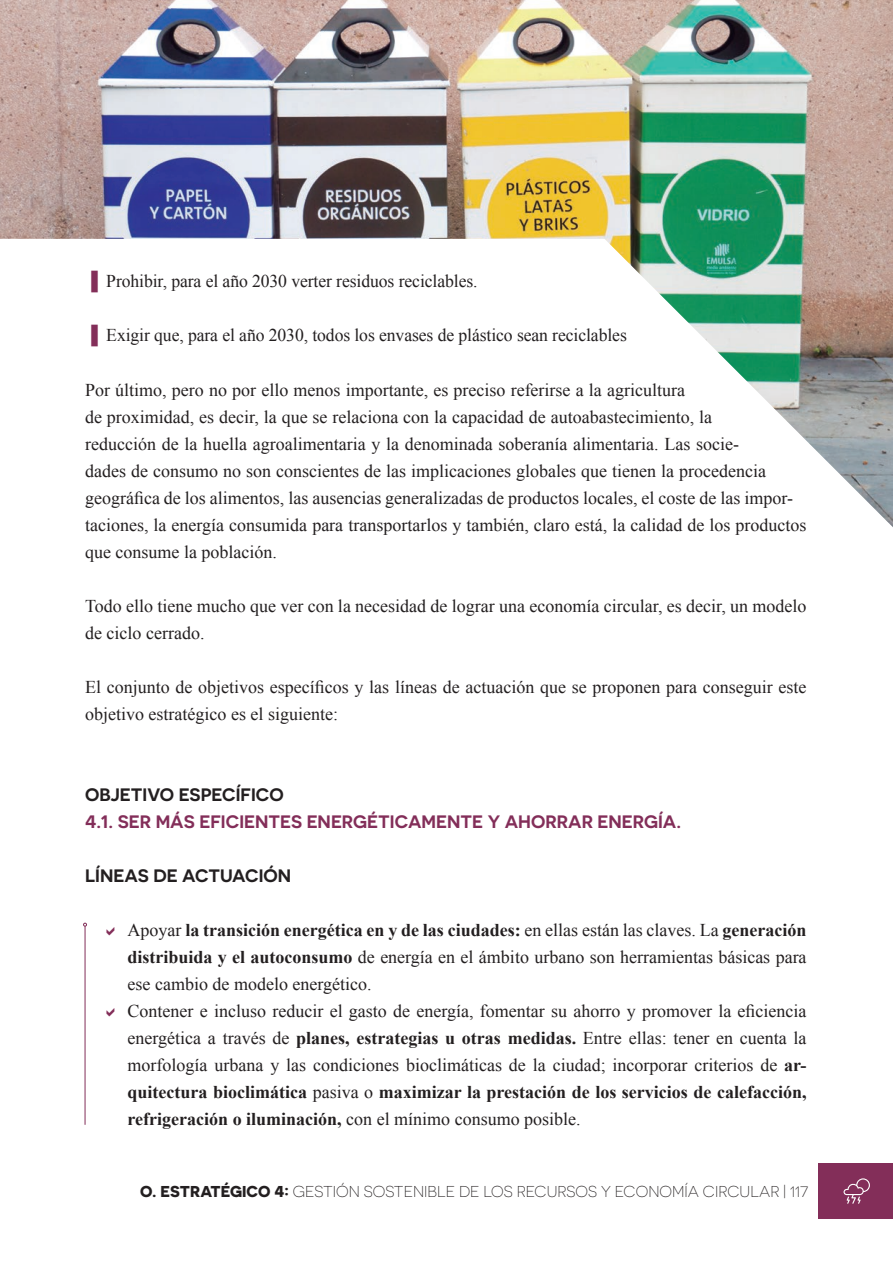
<style>
.page{position:relative;width:893px;height:1263px;background:#fff}
.page>*{position:absolute;margin:0;border:0;box-sizing:border-box;transform-origin:0 0}
.t1{font:18px/27px "Times New Roman";color:#231f20}
.t2{font:600 18px "Novecentosanswide";color:#832e59}
.t3{font:600 18px "Novecentosanswide";color:#231f20}
.t4{font:300 15.75px "Novecentosanswide";color:#231f20}
.s1{color:#832e59}
.s2{font-weight:700}
.s3{font-size:15px}
</style>
<div class="page">
<div style="left:818px;top:1163px;width:75px;height:55px;background:#832e59"></div>
<svg style="left:843px;top:1178px;width:27px;height:26px"></svg>
<img style="left:0;top:0;width:893px;height:527px">
<hr style="left:85px;top:926px;width:1px;height:199px;background:#832e59">
<svg style="left:83px;top:923px;width:4px;height:3px"></svg>
<p class="t1" style="left:85px;top:267px;width:394px"><span class="s1">▐</span> Prohibir, para el año 2030 verter residuos reciclables.</p>
<p class="t1" style="left:85px;top:321px;width:543px"><span class="s1">▐</span> Exigir que, para el año 2030, todos los envases de plástico sean reciclables</p>
<p class="t1" style="left:85px;top:376px;width:723px">Por último, pero no por ello menos importante, es preciso referirse a la agricultura<br>de proximidad, es decir, la que se relaciona con la capacidad de autoabastecimiento, la<br>reducción de la huella agroalimentaria y la denominada soberanía alimentaria. Las socie-<br>dades de consumo no son conscientes de las implicaciones globales que tienen la procedencia geográfica de los alimentos, las ausencias generalizadas de productos locales, el coste de las impor&shy;taciones, la energía consumida para transportarlos y también, claro está, la calidad de los productos que consume la población.</p>
<p class="t1" style="left:85px;top:592px;width:723px">Todo ello tiene mucho que ver con la necesidad de lograr una economía circular, es decir, un modelo de ciclo cerrado.</p>
<p class="t1" style="left:85px;top:673px;width:723px">El conjunto de objetivos específicos y las líneas de actuación que se proponen para conseguir este objetivo estratégico es el siguiente:</p>
<p class="t3" style="left:85px;top:784px;width:200px">OBJETIVO ESPECÍFICO</p>
<p class="t2" style="left:85px;top:811px;width:598px">4.1. SER MÁS EFICIENTES ENERGÉTICAMENTE Y AHORRAR ENERGÍA.</p>
<p class="t3" style="left:85px;top:865px;width:208px">LÍNEAS DE ACTUACIÓN</p>
<p class="t1" style="left:128px;top:916px;width:681px">Apoyar <span class="s2">la transición energética en y de las ciudades:</span> en ellas están las claves. La <span class="s2">generación distribuida y el autoconsumo</span> de energía en el ámbito urbano son herramientas básicas para ese cambio de modelo energético.<br>Contener e incluso reducir el gasto de energía, fomentar su ahorro y promover la eficiencia energética a través de <span class="s2">planes, estrategias u otras medidas.</span> Entre ellas: tener en cuenta la morfología urbana y las condiciones bioclimáticas de la ciudad; incorporar criterios de <span class="s2">ar&shy;quitectura bioclimática</span> pasiva o <span class="s2">maximizar la prestación de los servicios de calefacción, refrigeración o iluminación,</span> con el mínimo consumo posible.</p>
<p class="t4" style="left:140px;top:1182px;width:670px"><span class="s2">O. ESTRATÉGICO 4:</span> GESTIÓN SOSTENIBLE DE LOS RECURSOS Y ECONOMÍA CIRCULAR | <span class="s3">117</span></p>
</div>
